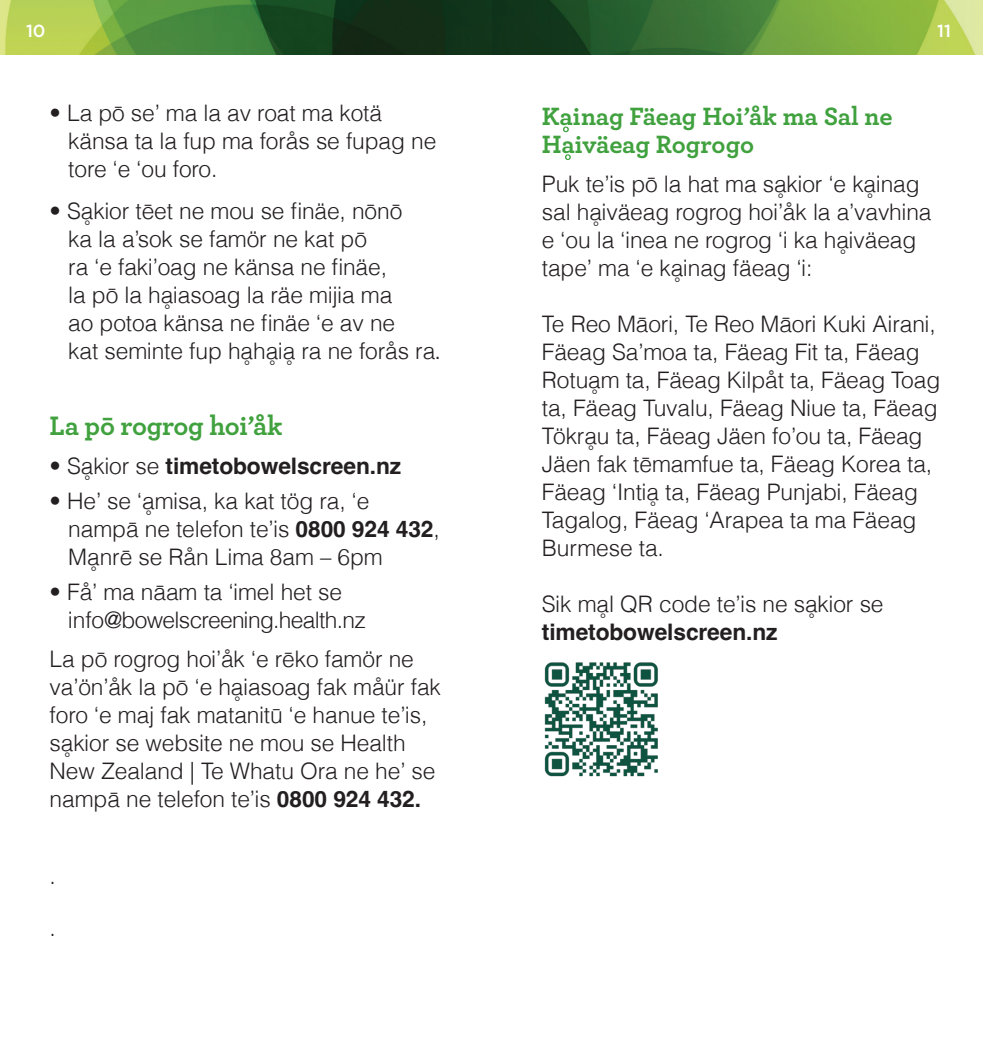
<style>
.page{position:relative;width:983px;height:1042px;background:#fff}
.page>*{position:absolute;margin:0;border:0;box-sizing:border-box;transform-origin:0 0}
.TTS_Subhead_L1{font:700 28px "Archer";letter-spacing:-.01em;color:#40a13e}
.TTS_Body_text{font:700 26.25px/28px "Archer";letter-spacing:-.005em;color:#40a13e}
.TTS_Body_text-2{font:300 22.75px/28px "Helvetica";letter-spacing:-.005em;color:#231f20}
.TTS_Body_text-3{font:300 22.75px/28px "Helvetica";letter-spacing:-.03em;color:#231f20}
.TTS_Body_text-4{font:700 22.75px "Helvetica";letter-spacing:-.005em;color:#231f20}
.t1{font:500 17.5px "Gotham";color:#fff}
.s1{font-family:"Gotham";font-weight:400;font-size:21px}
.s2{font-weight:300}
.s3{font-weight:700}
</style>
<div class="page">
<img style="left:0;top:0;width:982px;height:55px">
<img style="left:544px;top:662px;width:114px;height:115px">
<svg style="left:563px;top:126px;width:5px;height:6px"></svg>
<svg style="left:565px;top:154px;width:5px;height:6px"></svg>
<p class="t1" style="left:26px;top:19px;width:21px">10</p>
<p class="t1" style="left:937px;top:19px;width:15px">11</p>
<p class="TTS_Body_text-2" style="left:68px;top:97px;width:369px;text-indent:-19px">• La pō se’ ma la av roat ma kotä känsa ta la fup ma forås se fupag ne tore ‘e ‘ou foro.</p>
<p class="TTS_Body_text-2" style="left:68px;top:196px;width:373px;text-indent:-19px">• Sḁkior tēet ne mou se finäe, nōnō<br>ka la a’sok se famör ne kat pō<br>ra ‘e faki’oag ne känsa ne finäe,<br>la pō la hḁiasoag la räe mijia ma<br>ao potoa känsa ne finäe ‘e av ne<br>kat seminte fup hḁhḁiḁ ra ne forås ra<span class="s1">.</span></p>
<p class="TTS_Subhead_L1" style="left:50px;top:403px;width:234px">La pō rogrog hoi’åk</p>
<p class="TTS_Body_text-4" style="left:50px;top:452px;width:353px"><span class="s2">• Sḁkior se</span> timetobowelscreen.nz</p>
<p class="TTS_Body_text-2" style="left:68px;top:485px;width:373px;text-indent:-19px">• He’ se ‘ḁmisa, ka kat tög ra, ‘e nampā ne telefon te’is <span class="s3">0800 924 432</span>,<br>Mḁnrē se Rån Lima 8am – 6pm</p>
<p class="TTS_Body_text-3" style="left:68px;top:576px;width:299px;text-indent:-18px">• Få’ ma nāam ta ‘imel het se info@bowelscreening.health.nz</p>
<p class="TTS_Body_text-2" style="left:50px;top:643px;width:393px">La pō rogrog hoi’åk ‘e rēko famör ne va’ön’åk la pō ‘e hḁiasoag fak måür fak foro ‘e maj fak matanitū ‘e hanue te’is, sḁkior se website ne mou se Health New Zealand | Te Whatu Ora ne he’ se nampā ne telefon te’is <span class="s3">0800 924 432.</span></p>
<p class="TTS_Body_text-2" style="left:50px;top:860px;width:8px">.</p>
<p class="TTS_Body_text-2" style="left:50px;top:913px;width:8px">.</p>
<p class="TTS_Body_text" style="left:541px;top:101px;width:352px">Kainag Fäeag Hoi’åk ma Sal ne<br>Haiväeag Rogrogo</p>
<p class="TTS_Body_text-2" style="left:541px;top:168px;width:391px">Puk te’is pō la hat ma sḁkior ‘e kḁinag sal hḁiväeag rogrog hoi’åk la a’vavhina e ‘ou la ‘inea ne rogrog ‘i ka hḁiväeag tape’ ma ‘e kḁinag fäeag ‘i:</p>
<p class="TTS_Body_text-2" style="left:541px;top:308px;width:400px">Te Reo Māori, Te Reo Māori Kuki Airani, Fäeag Sa’moa ta, Fäeag Fit ta, Fäeag Rotuḁm ta, Fäeag Kilpåt ta, Fäeag Toag ta, Fäeag Tuvalu, Fäeag Niue ta, Fäeag Tökrḁu ta, Fäeag Jäen fo’ou ta, Fäeag Jäen fak tēmamfue ta, Fäeag Korea ta, Fäeag ‘Intiḁ ta, Fäeag Punjabi, Fäeag Tagalog, Fäeag ‘Arapea ta ma Fäeag Burmese ta.</p>
<p class="TTS_Body_text-2" style="left:541px;top:588px;width:343px">Sik mḁl QR code te’is ne sḁkior se <span class="s3">timetobowelscreen.nz</span></p>
</div>
